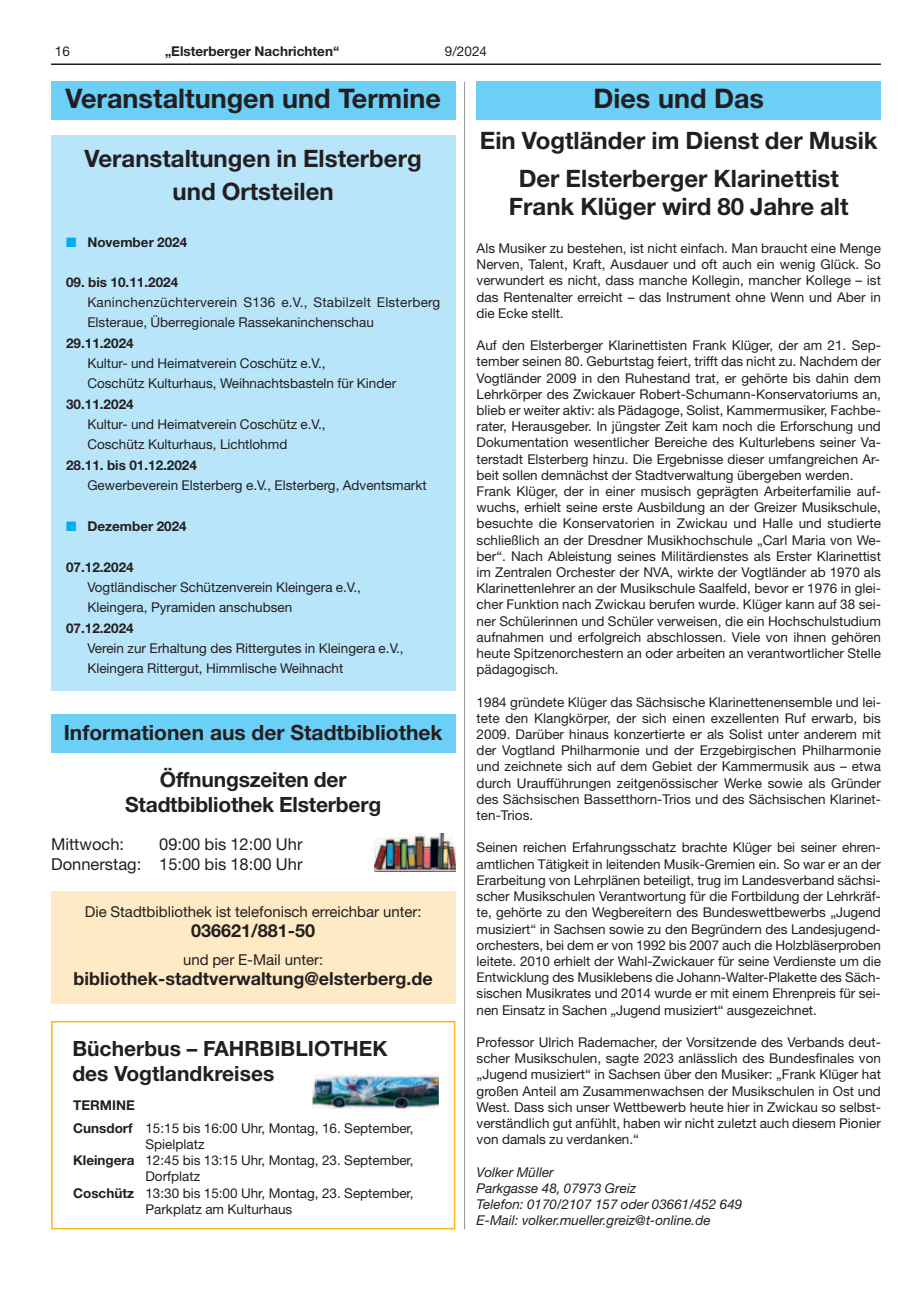
<style>
.page{position:relative;width:915px;height:1293px;background:#fff}
.page>*{position:absolute;margin:0;border:0;box-sizing:border-box;transform-origin:0 0}
.t1{font:700 27px "Helvetica Neue";color:#231f20}
.t2{font:700 24px/37.3px "Helvetica Neue";color:#231f20;text-align:center}
.t3{font:700 21px/25.2px "Helvetica Neue";color:#231f20}
.t4{font:700 18px "Helvetica Neue";color:#231f20}
.t5{font:16.5px/19.8px "Helvetica Neue";color:#231f20;text-align:right}
.t6{font:15px "Helvetica Neue";color:#231f20}
.t7{font:13.5px/16.2px "Helvetica Neue";color:#231f20}
.t8{font:700 13.5px "Helvetica Neue";color:#231f20}
.t9{font:italic 13.5px/16.2px "Helvetica Neue";color:#231f20}
.s1{color:#00aeef}
.s2{font-weight:700}
</style>
<div class="page">
<hr style="left:51px;top:63px;width:829px;height:2px;background:#231f20">
<div style="left:476px;top:82px;width:404px;height:38px;background:#6bcff6"></div>
<div style="left:51px;top:1021px;width:404px;height:208px;border:2px solid #fcb814"></div>
<img style="left:312px;top:1074px;width:126px;height:34px">
<div style="left:51px;top:891px;width:404px;height:112px;background:#feeac4"></div>
<img style="left:374px;top:833px;width:81px;height:38px">
<div style="left:51px;top:715px;width:404px;height:38px;background:#6bcff6"></div>
<div style="left:51px;top:82px;width:404px;height:38px;background:#6bcff6"></div>
<div style="left:51px;top:135px;width:404px;height:556px;background:#b9e5fa"></div>
<hr style="left:464px;top:82px;width:1px;height:1147px;background:#939598">
<p class="t7" style="left:55px;top:44px;width:17px">16</p>
<p class="t8" style="left:165px;top:46px;width:176px">„Elsterberger Nachrichten“</p>
<p class="t7" style="left:445px;top:44px;width:44px">9/2024</p>
<h1 class="t1" style="left:65px;top:88px;width:377px">Veranstaltungen und Termine</h1>
<h2 class="t2" style="left:85px;top:144px;width:338px;line-height:33px">Veranstaltungen in Elsterberg und Ortsteilen</h2>
<p class="t8" style="left:66px;top:237px;width:123px"><span class="s1">■</span> November 2024</p>
<p class="t8" style="left:66px;top:277px;width:114px">09. bis 10.11.2024</p>
<p class="t7" style="left:87px;top:293px;width:354px;line-height:20.4px">Kaninchenzüchterverein S136 e.V., Stabilzelt Elsterberg<br>Elsteraue, Überregionale Rassekaninchenschau</p>
<p class="t8" style="left:66px;top:338px;width:69px">29.11.2024</p>
<p class="t7" style="left:87px;top:354px;width:310px;line-height:20.4px">Kultur- und Heimatverein Coschütz e.V.,<br>Coschütz Kulturhaus, Weihnachtsbasteln für Kinder</p>
<p class="t8" style="left:66px;top:399px;width:69px">30.11.2024</p>
<p class="t7" style="left:87px;top:415px;width:240px;line-height:20.4px">Kultur- und Heimatverein Coschütz e.V.,<br>Coschütz Kulturhaus, Lichtlohmd</p>
<p class="t8" style="left:66px;top:460px;width:132px">28.11. bis 01.12.2024</p>
<p class="t7" style="left:87px;top:478px;width:341px">Gewerbeverein Elsterberg e.V., Elsterberg, Adventsmarkt</p>
<p class="t8" style="left:66px;top:521px;width:122px"><span class="s1">■</span> Dezember 2024</p>
<p class="t8" style="left:66px;top:561px;width:69px">07.12.2024</p>
<p class="t7" style="left:87px;top:578px;width:275px;line-height:20.4px">Vogtländischer Schützenverein Kleingera e.V.,<br>Kleingera, Pyramiden anschubsen</p>
<p class="t8" style="left:66px;top:622px;width:69px">07.12.2024</p>
<p class="t7" style="left:87px;top:639px;width:318px;line-height:20.4px">Verein zur Erhaltung des Rittergutes in Kleingera e.V.,<br>Kleingera Rittergut, Himmlische Weihnacht</p>
<h3 class="t3" style="left:64px;top:721px;width:380px">Informationen aus der Stadtbibliothek</h3>
<h3 class="t3" style="left:125px;top:768px;width:257px;text-align:center">Öffnungszeiten der<br>Stadtbibliothek Elsterberg</h3>
<p class="t5" style="left:51px;top:836px;width:253px">09:00 bis 12:00 Uhr<br>Donnerstag: 15:00 bis 18:00 Uhr</p>
<p class="t5" style="left:51px;top:836px;width:75px">Mittwoch:</p>
<p class="t6" style="left:85px;top:906px;width:338px">Die Stadtbibliothek ist telefonisch erreichbar unter:</p>
<h3 class="t4" style="left:191px;top:924px;width:126px">036621/881-50</h3>
<p class="t6" style="left:183px;top:954px;width:142px">und per E-Mail unter:</p>
<h3 class="t4" style="left:74px;top:972px;width:360px">bibliothek-stadtverwaltung@elsterberg.de</h3>
<h3 class="t3" style="left:72px;top:1037px;width:317px">Bücherbus – FAHRBIBLIOTHEK des Vogtlandkreises</h3>
<p class="t7" style="left:73px;top:1095px;width:342px;line-height:22.6px"><span class="s2">TERMINE<br>Cunsdorf</span> 15:15 bis 16:00 Uhr, Montag, 16. September,</p>
<p class="t7" style="left:145px;top:1137px;width:60px">Spielplatz</p>
<p class="t7" style="left:73px;top:1153px;width:342px"><span class="s2">Kleingera</span> 12:45 bis 13:15 Uhr, Montag, 23. September,</p>
<p class="t7" style="left:145px;top:1169px;width:56px">Dorfplatz</p>
<p class="t7" style="left:73px;top:1186px;width:342px"><span class="s2">Coschütz</span> 13:30 bis 15:00 Uhr, Montag, 23. September,</p>
<p class="t7" style="left:145px;top:1202px;width:148px">Parkplatz am Kulturhaus</p>
<h1 class="t1" style="left:593px;top:88px;width:172px">Dies und Das</h1>
<h2 class="t2" style="left:479px;top:124px;width:399px">Ein Vogtländer im Dienst der Musik<br>Der Elsterberger Klarinettist</h2>
<h2 class="t2" style="left:509px;top:190px;width:341px">Frank Klüger wird 80 Jahre alt</h2>
<p class="t7" style="left:476px;top:241px;width:405px;text-align:justify">Als Musiker zu bestehen, ist nicht einfach. Man braucht eine Menge Nerven, Talent, Kraft, Ausdauer und oft auch ein wenig Glück. So verwundert es nicht, dass manche Kollegin, mancher Kollege – ist das Rentenalter erreicht – das Instrument ohne Wenn und Aber in die Ecke stellt.</p>
<p class="t7" style="left:476px;top:338px;width:405px">Auf den Elsterberger Klarinettisten Frank Klüger, der am 21. Sep&shy;tember seinen 80. Geburtstag feiert, trifft das nicht zu. Nachdem der Vogtländer 2009 in den Ruhestand trat, er gehörte bis dahin dem Lehrkörper des Zwickauer Robert-Schumann-Konservatoriums an, blieb er weiter aktiv: als Pädagoge, Solist, Kammermusiker, Fachbe&shy;rater, Herausgeber. In jüngster Zeit kam noch die Erforschung und Dokumentation wesentlicher Bereiche des Kulturlebens seiner Va&shy;terstadt Elsterberg hinzu. Die Ergebnisse dieser umfangreichen Ar&shy;beit sollen demnächst der Stadtverwaltung übergeben werden.<br>Frank Klüger, der in einer musisch geprägten Arbeiterfamilie auf&shy;wuchs, erhielt seine erste Ausbildung an der Greizer Musikschule, besuchte die Konservatorien in Zwickau und Halle und studierte schließlich an der Dresdner Musikhochschule „Carl Maria von We&shy;ber“. Nach Ableistung seines Militärdienstes als Erster Klarinettist im Zentralen Orchester der NVA, wirkte der Vogtländer ab 1970 als Klarinettenlehrer an der Musikschule Saalfeld, bevor er 1976 in glei&shy;cher Funktion nach Zwickau berufen wurde. Klüger kann auf 38 sei&shy;ner Schülerinnen und Schüler verweisen, die ein Hochschulstudium aufnahmen und erfolgreich abschlossen. Viele von ihnen gehören heute Spitzenorchestern an oder arbeiten an verantwortlicher Stelle pädagogisch.</p>
<p class="t7" style="left:476px;top:695px;width:405px;text-align:justify">1984 gründete Klüger das Sächsische Klarinettenensemble und lei&shy;tete den Klangkörper, der sich einen exzellenten Ruf erwarb, bis 2009. Darüber hinaus konzertierte er als Solist unter anderem mit der Vogtland Philharmonie und der Erzgebirgischen Philharmonie und zeichnete sich auf dem Gebiet der Kammermusik aus – etwa durch Uraufführungen zeitgenössischer Werke sowie als Gründer des Sächsischen Bassetthorn-Trios und des Sächsischen Klarinet&shy;ten-Trios.</p>
<p class="t7" style="left:476px;top:841px;width:405px;text-align:justify">Seinen reichen Erfahrungsschatz brachte Klüger bei seiner ehren&shy;amtlichen Tätigkeit in leitenden Musik-Gremien ein. So war er an der Erarbeitung von Lehrplänen beteiligt, trug im Landesverband sächsi&shy;scher Musikschulen Verantwortung für die Fortbildung der Lehrkräf&shy;te, gehörte zu den Wegbereitern des Bundeswettbewerbs „Jugend musiziert“ in Sachsen sowie zu den Begründern des Landesjugend&shy;orchesters, bei dem er von 1992 bis 2007 auch die Holzbläserproben leitete. 2010 erhielt der Wahl-Zwickauer für seine Verdienste um die Entwicklung des Musiklebens die Johann-Walter-Plakette des Säch&shy;sischen Musikrates und 2014 wurde er mit einem Ehrenpreis für sei&shy;nen Einsatz in Sachen „Jugend musiziert“ ausgezeichnet.</p>
<p class="t7" style="left:476px;top:1035px;width:405px;text-align:justify">Professor Ulrich Rademacher, der Vorsitzende des Verbands deut&shy;scher Musikschulen, sagte 2023 anlässlich des Bundesfinales von „Jugend musiziert“ in Sachsen über den Musiker: „Frank Klüger hat großen Anteil am Zusammenwachsen der Musikschulen in Ost und West. Dass sich unser Wettbewerb heute hier in Zwickau so selbst&shy;verständlich gut anfühlt, haben wir nicht zuletzt auch diesem Pionier von damals zu verdanken.“</p>
<p class="t9" style="left:476px;top:1165px;width:267px">Volker Müller<br>Parkgasse 48, 07973 Greiz<br>Telefon: 0170/2107 157 oder 03661/452 649<br>E-Mail: volker.mueller.greiz@t-online.de</p>
</div>
